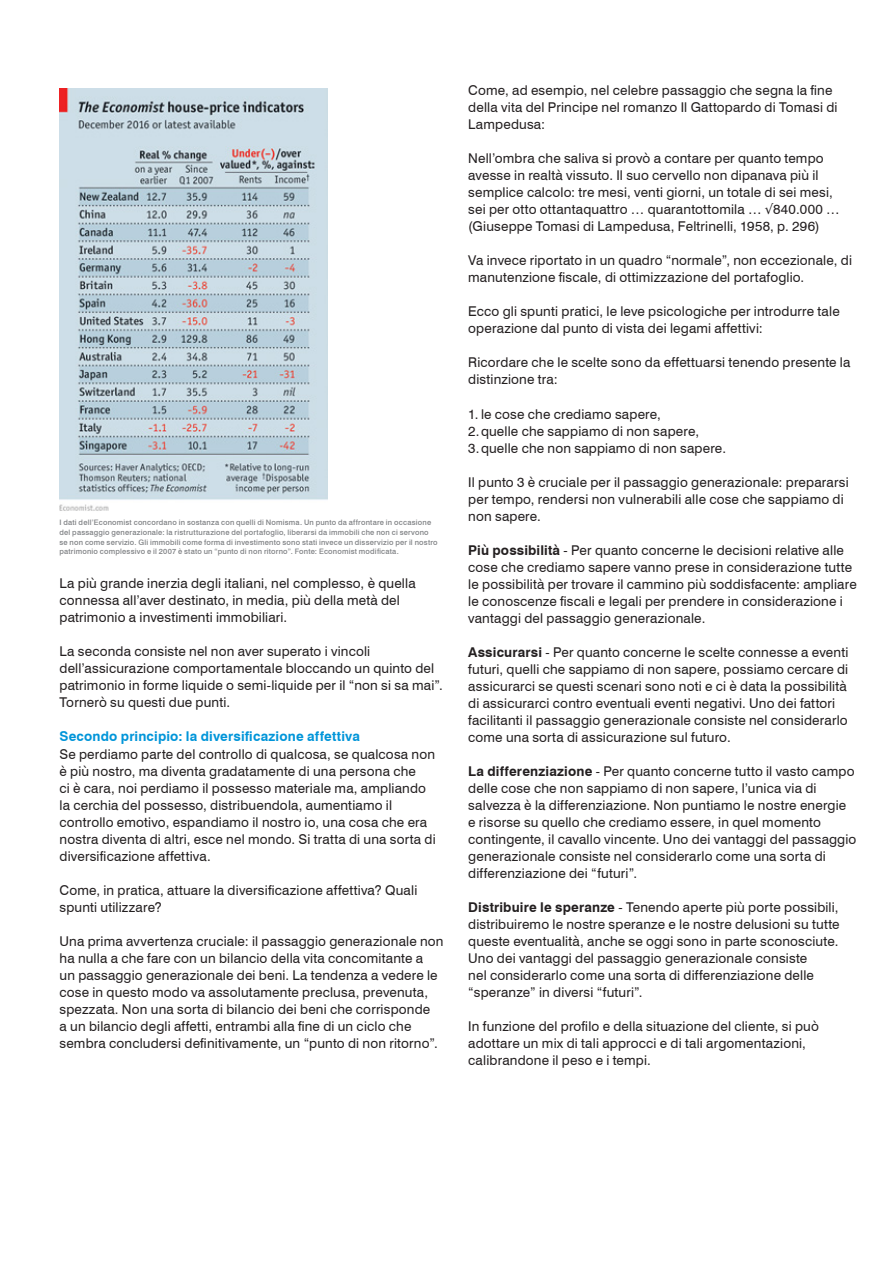
<style>
.page{position:relative;width:893px;height:1263px;background:#fff}
.page>*{position:absolute;margin:0;border:0;box-sizing:border-box;transform-origin:0 0}
.Footnotes_-_5pt___6{font:13.5px/17px "Swiss 721 BT";letter-spacing:.015em;color:#231f20}
.Footnotes_-_5pt___6-2{font:700 13.5px "Swiss 721 BT";letter-spacing:.01em;color:#0095d9}
.Footnotes_-_5pt___6-3{font:500 7.5px/9.8px "Swiss 721 BT";letter-spacing:.025em;color:#808285}
.s1{font-weight:700}
</style>
<div class="page">
<img style="left:60px;top:88px;width:267px;height:423px">
<p class="Footnotes_-_5pt___6-3" style="left:60px;top:517px;width:380px">I dati dell’Economist concordano in sostanza con quelli di Nomisma. Un punto da affrontare in occasione del passaggio generazionale: la ristrutturazione del portafoglio, liberarsi da immobili che non ci servono se non come servizio. Gli immobili come forma di investimento sono stati invece un disservizio per il nostro patrimonio complessivo e il 2007 è stato un “punto di non ritorno”. Fonte: Economist modificata.</p>
<p class="Footnotes_-_5pt___6" style="left:60px;top:575px;width:358px">La più grande inerzia degli italiani, nel complesso, è quella connessa all’aver destinato, in media, più della metà del patrimonio a investimenti immobiliari.</p>
<p class="Footnotes_-_5pt___6" style="left:60px;top:643px;width:385px">La seconda consiste nel non aver superato i vincoli dell’assicurazione comportamentale bloccando un quinto del patrimonio in forme liquide o semi-liquide per il “non si sa mai”.</p>
<p class="Footnotes_-_5pt___6" style="left:60px;top:694px;width:172px">Tornerò su questi due punti.</p>
<p class="Footnotes_-_5pt___6-2" style="left:60px;top:728px;width:302px">Secondo principio: la diversificazione affettiva</p>
<p class="Footnotes_-_5pt___6" style="left:60px;top:745px;width:378px">Se perdiamo parte del controllo di qualcosa, se qualcosa non è più nostro, ma diventa gradatamente di una persona che<br>ci è cara, noi perdiamo il possesso materiale ma, ampliando la cerchia del possesso, distribuendola, aumentiamo il controllo emotivo, espandiamo il nostro io, una cosa che era nostra diventa di altri, esce nel mondo. Si tratta di una sorta di diversificazione affettiva.</p>
<p class="Footnotes_-_5pt___6" style="left:60px;top:881px;width:359px">Come, in pratica, attuare la diversificazione affettiva? Quali spunti utilizzare?</p>
<p class="Footnotes_-_5pt___6" style="left:60px;top:932px;width:386px">Una prima avvertenza cruciale: il passaggio generazionale non ha nulla a che fare con un bilancio della vita concomitante a<br>un passaggio generazionale dei beni. La tendenza a vedere le cose in questo modo va assolutamente preclusa, prevenuta, spezzata. Non una sorta di bilancio dei beni che corrisponde<br>a un bilancio degli affetti, entrambi alla fine di un ciclo che sembra concludersi definitivamente, un “punto di non ritorno”.</p>
<p class="Footnotes_-_5pt___6" style="left:468px;top:82px;width:371px">Come, ad esempio, nel celebre passaggio che segna la fine della vita del Principe nel romanzo Il Gattopardo di Tomasi di<br>Lampedusa:</p>
<p class="Footnotes_-_5pt___6" style="left:468px;top:150px;width:373px">Nell’ombra che saliva si provò a contare per quanto tempo avesse in realtà vissuto. Il suo cervello non dipanava più il semplice calcolo: tre mesi, venti giorni, un totale di sei mesi, sei per otto ottantaquattro … quarantottomila … √840.000 … (Giuseppe Tomasi di Lampedusa, Feltrinelli, 1958, p. 296)</p>
<p class="Footnotes_-_5pt___6" style="left:468px;top:252px;width:385px">Va invece riportato in un quadro “normale”, non eccezionale, di manutenzione fiscale, di ottimizzazione del portafoglio.</p>
<p class="Footnotes_-_5pt___6" style="left:468px;top:303px;width:373px">Ecco gli spunti pratici, le leve psicologiche per introdurre tale operazione dal punto di vista dei legami affettivi:</p>
<p class="Footnotes_-_5pt___6" style="left:468px;top:354px;width:384px">Ricordare che le scelte sono da effettuarsi tenendo presente la distinzione tra:</p>
<p class="Footnotes_-_5pt___6" style="left:468px;top:405px;width:194px">1. le cose che crediamo sapere,</p>
<p class="Footnotes_-_5pt___6" style="left:468px;top:422px;width:232px">2.quelle che sappiamo di non sapere,</p>
<p class="Footnotes_-_5pt___6" style="left:468px;top:439px;width:259px">3.quelle che non sappiamo di non sapere.</p>
<p class="Footnotes_-_5pt___6" style="left:468px;top:473px;width:382px">Il punto 3 è cruciale per il passaggio generazionale: prepararsi per tempo, rendersi non vulnerabili alle cose che sappiamo di non sapere.</p>
<p class="Footnotes_-_5pt___6" style="left:468px;top:541px;width:390px"><span class="s1">Più possibilità</span> - Per quanto concerne le decisioni relative alle cose che crediamo sapere vanno prese in considerazione tutte le possibilità per trovare il cammino più soddisfacente: ampliare le conoscenze fiscali e legali per prendere in considerazione i vantaggi del passaggio generazionale.</p>
<p class="Footnotes_-_5pt___6" style="left:468px;top:643px;width:382px"><span class="s1">Assicurarsi</span> - Per quanto concerne le scelte connesse a eventi futuri, quelli che sappiamo di non sapere, possiamo cercare di assicurarci se questi scenari sono noti e ci è data la possibilità di assicurarci contro eventuali eventi negativi. Uno dei fattori facilitanti il passaggio generazionale consiste nel considerarlo come una sorta di assicurazione sul futuro.</p>
<p class="Footnotes_-_5pt___6" style="left:468px;top:762px;width:390px"><span class="s1">La differenziazione</span> - Per quanto concerne tutto il vasto campo delle cose che non sappiamo di non sapere, l’unica via di salvezza è la differenziazione. Non puntiamo le nostre energie e risorse su quello che crediamo essere, in quel momento contingente, il cavallo vincente. Uno dei vantaggi del passaggio generazionale consiste nel considerarlo come una sorta di differenziazione dei “futuri”.</p>
<p class="Footnotes_-_5pt___6" style="left:468px;top:898px;width:373px"><span class="s1">Distribuire le speranze</span> - Tenendo aperte più porte possibili, distribuiremo le nostre speranze e le nostre delusioni su tutte queste eventualità, anche se oggi sono in parte sconosciute.<br>Uno dei vantaggi del passaggio generazionale consiste<br>nel considerarlo come una sorta di differenziazione delle “speranze” in diversi “futuri”.</p>
<p class="Footnotes_-_5pt___6" style="left:468px;top:1017px;width:352px">In funzione del profilo e della situazione del cliente, si può adottare un mix di tali approcci e di tali argomentazioni, calibrandone il peso e i tempi.</p>
</div>
